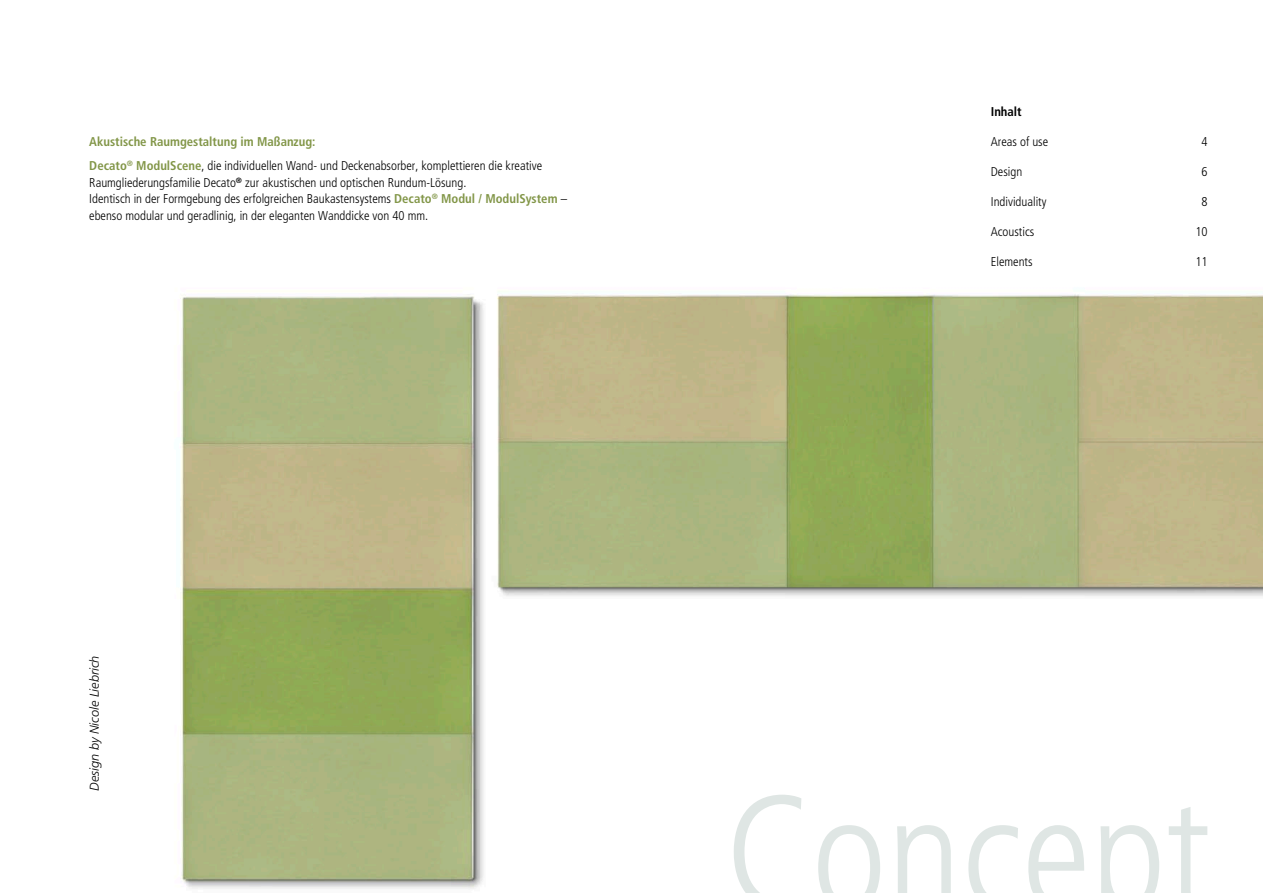
<style>
.page{position:relative;width:1263px;height:893px;background:#fff}
.page>*{position:absolute;margin:0;border:0;box-sizing:border-box;transform-origin:0 0}
.t1{font:300 condensed 162px "Frutiger";color:#dfe6e4}
.t2{font:300 condensed 12.75px/16.5px "Frutiger";color:#000}
.t3{font:italic 300 12.75px "Frutiger";color:#000}
.t4{font:700 condensed 12.75px "Frutiger";color:#000}
.s1{font-weight:700;color:#829648}
</style>
<div class="page">
<img style="left:180px;top:293px;width:1083px;height:596px">
<p class="t2" style="left:89px;top:129px;width:454px;line-height:24.8px"><span class="s1">Akustische Raumgestaltung im Maßanzug:<br>Decato</span><sup>®</sup> <span class="s1">ModulScene</span>, die individuellen Wand- und Deckenabsorber, komplettieren die kreative</p>
<p class="t2" style="left:89px;top:174px;width:479px">Raumgliederungsfamilie Decato<sup>®</sup> zur akustischen und optischen Rundum-Lösung.<br>Identisch in der Formgebung des erfolgreichen Baukastensystems <span class="s1">Decato</span><sup>®</sup> <span class="s1">Modul / ModulSystem</span> – ebenso modular und geradlinig, in der eleganten Wanddicke von 40 mm.</p>
<p class="t3" style="left:87px;top:791px;width:137px;rotate:-90deg">Design by Nicole Liebrich</p>
<p class="t4" style="left:991px;top:104px;width:32px">Inhalt</p>
<p class="t2" style="left:991px;top:133px;width:59px">Areas of use</p>
<p class="t2" style="left:1201px;top:133px;width:8px">4</p>
<p class="t2" style="left:991px;top:163px;width:33px">Design</p>
<p class="t2" style="left:1201px;top:163px;width:8px">6</p>
<p class="t2" style="left:991px;top:193px;width:57px">Individuality</p>
<p class="t2" style="left:1201px;top:193px;width:8px">8</p>
<p class="t2" style="left:991px;top:223px;width:45px">Acoustics</p>
<p class="t2" style="left:1195px;top:223px;width:14px">10</p>
<p class="t2" style="left:991px;top:253px;width:43px">Elements</p>
<p class="t2" style="left:1195px;top:253px;width:14px">11</p>
<h1 class="t1" style="left:724px;top:761px;width:488px">Concept</h1>
</div>
